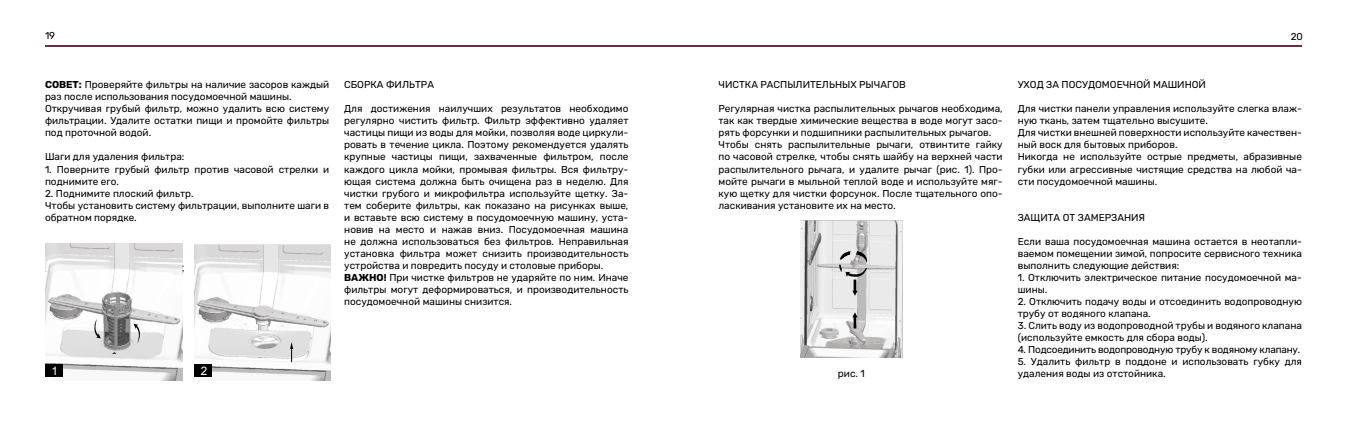
<style>
.page{position:relative;width:1347px;height:426px;background:#fff}
.page>*{position:absolute;margin:0;border:0;box-sizing:border-box;transform-origin:0 0}
.t1{font:11.62px "Arial";color:#fff}
.t2{font:10px/12px "Rubik";color:#000}
.t3{font:10px "Rubik";letter-spacing:-.02em;color:#000}
.t4{font:10px "Arial";color:#0a0c06}
.s1{font-weight:700}
</style>
<div class="page">
<hr style="left:45px;top:45px;width:1256px;height:2px;background:#68313c">
<img style="left:801px;top:220px;width:101px;height:137px">
<svg style="left:839px;top:251px;width:29px;height:44px"></svg>
<svg style="left:852px;top:312px;width:5px;height:16px"></svg>
<img style="left:194px;top:244px;width:136px;height:136px">
<img style="left:45px;top:244px;width:137px;height:136px">
<div style="left:194px;top:364px;width:18px;height:12px;background:#000"></div>
<svg style="left:290px;top:342px;width:3px;height:20px"></svg>
<div style="left:45px;top:364px;width:17px;height:12px;background:#000"></div>
<svg style="left:134px;top:323px;width:9px;height:20px"></svg>
<svg style="left:91px;top:318px;width:10px;height:20px"></svg>
<p class="t2" style="left:45px;top:30px;width:12px">19</p>
<p class="t2" style="left:1290px;top:30px;width:14px">20</p>
<p class="t2" style="left:45px;top:79px;width:286px"><span class="s1">СОВЕТ:</span> Проверяйте фильтры на наличие засоров каждый раз после использования посудомоечной машины.<br>Откручивая грубый фильтр, можно удалить всю систему фильтрации. Удалите остатки пищи и промойте фильтры под проточной водой.</p>
<p class="t2" style="left:45px;top:151px;width:141px">Шаги для удаления фильтра:</p>
<p class="t2" style="left:45px;top:163px;width:286px">1. Поверните грубый фильтр против часовой стрелки и поднимите его.</p>
<p class="t2" style="left:45px;top:187px;width:286px">2. Поднимите плоский фильтр.<br>Чтобы установить систему фильтрации, выполните шаги в обратном порядке.</p>
<p class="t4" style="left:182px;top:263px;width:4px">;</p>
<p class="t2" style="left:344px;top:79px;width:91px">СБОРКА ФИЛЬТРА</p>
<p class="t2" style="left:344px;top:103px;width:286px">Для достижения наилучших результатов необходимо регулярно чистить фильтр. Фильтр эффективно удаляет частицы пищи из воды для мойки, позволяя воде циркули&shy;ровать в течение цикла. Поэтому рекомендуется удалять крупные частицы пищи, захваченные фильтром, после каждого цикла мойки, промывая фильтры. Вся фильтру&shy;ющая система должна быть очищена раз в неделю. Для чистки грубого и микрофильтра используйте щетку. За&shy;тем соберите фильтры, как показано на рисунках выше, и вставьте всю систему в посудомоечную машину, уста&shy;новив на место и нажав вниз. Посудомоечная машина не должна использоваться без фильтров. Неправильная установка фильтра может снизить производительность устройства и повредить посуду и столовые приборы.<br><span class="s1">ВАЖНО!</span> При чистке фильтров не ударяйте по ним. Иначе фильтры могут деформироваться, и производительность посудомоечной машины снизится.</p>
<p class="t1" style="left:51px;top:366px;width:8px">1</p>
<p class="t1" style="left:201px;top:366px;width:8px">2</p>
<p class="t2" style="left:718px;top:79px;width:189px">ЧИСТКА РАСПЫЛИТЕЛЬНЫХ РЫЧАГОВ</p>
<p class="t2" style="left:718px;top:103px;width:286px">Регулярная чистка распылительных рычагов необходима, так как твердые химические вещества в воде могут засо&shy;рять форсунки и подшипники распылительных рычагов.<br>Чтобы снять распылительные рычаги, отвинтите гайку по часовой стрелке, чтобы снять шайбу на верхней части распылительного рычага, и удалите рычаг (рис. 1). Про&shy;мойте рычаги в мыльной теплой воде и используйте мяг&shy;кую щетку для чистки форсунок. После тщательного опо&shy;ласкивания установите их на место.</p>
<p class="t2" style="left:838px;top:367px;width:28px">рис. 1</p>
<p class="t2" style="left:1017px;top:79px;width:190px">УХОД ЗА ПОСУДОМОЕЧНОЙ МАШИНОЙ</p>
<p class="t2" style="left:1017px;top:103px;width:286px">Для чистки панели управления используйте слегка влаж&shy;ную ткань, затем тщательно высушите.<br>Для чистки внешней поверхности используйте качествен&shy;ный воск для бытовых приборов.<br>Никогда не используйте острые предметы, абразивные губки или агрессивные чистящие средства на любой ча&shy;сти посудомоечной машины.</p>
<p class="t2" style="left:1017px;top:211px;width:129px">ЗАЩИТА ОТ ЗАМЕРЗАНИЯ</p>
<p class="t2" style="left:1017px;top:235px;width:286px;text-align:justify">Если ваша посудомоечная машина остается в неотапли&shy;ваемом помещении зимой, попросите сервисного техника выполнить следующие действия:</p>
<p class="t2" style="left:1017px;top:271px;width:286px">1. Отключить электрическое питание посудомоечной ма&shy;шины.</p>
<p class="t2" style="left:1017px;top:295px;width:286px">2. Отключить подачу воды и отсоединить водопроводную трубу от водяного клапана.</p>
<p class="t2" style="left:1017px;top:319px;width:286px">3. Слить воду из водопроводной трубы и водяного клапана (используйте емкость для сбора воды).</p>
<p class="t3" style="left:1017px;top:343px;width:284px">4. Подсоединить водопроводную трубу к водяному клапану.</p>
<p class="t2" style="left:1017px;top:355px;width:286px">5. Удалить фильтр в поддоне и использовать губку для удаления воды из отстойника.</p>
</div>
